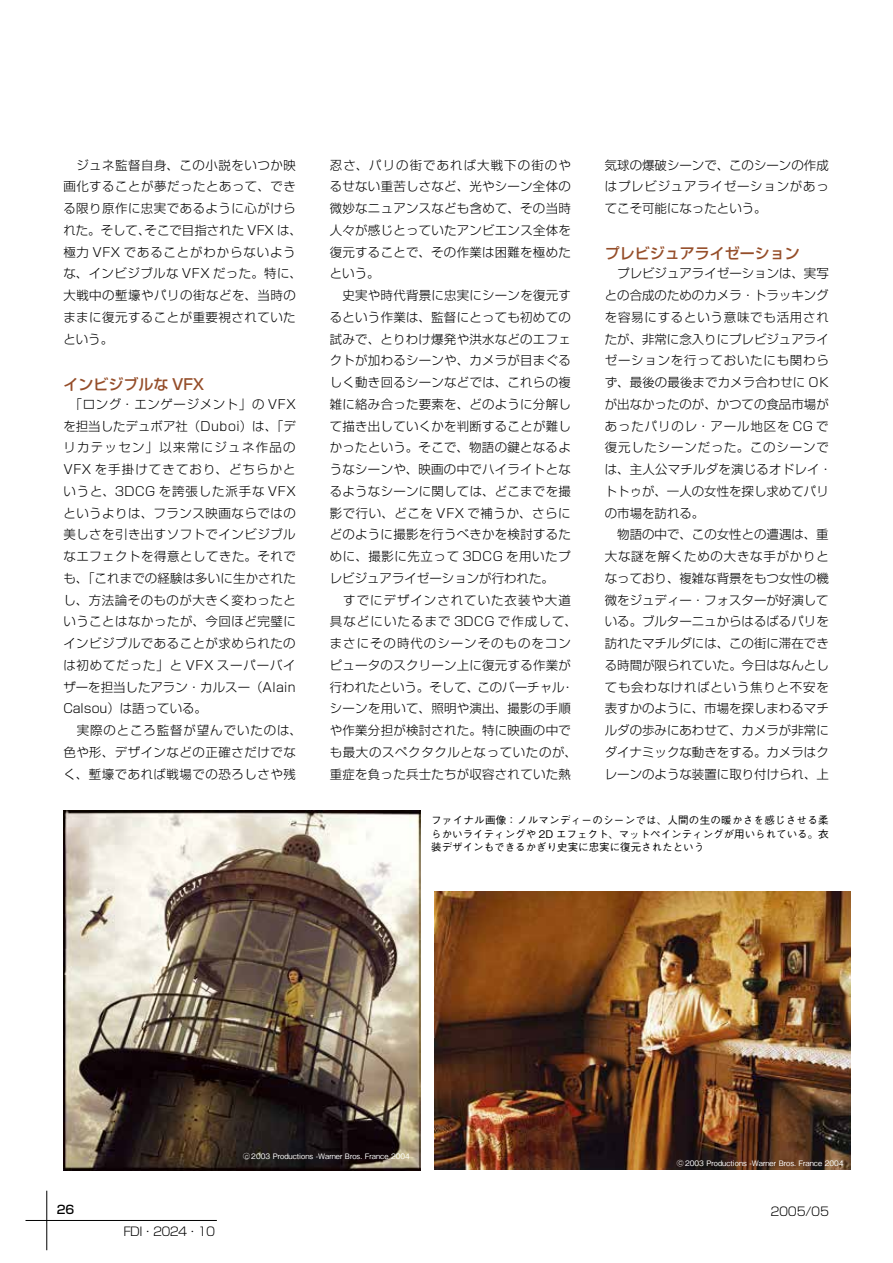
<style>
.page{position:relative;width:893px;height:1263px;background:#fff}
.page>*{position:absolute;margin:0;border:0;box-sizing:border-box;transform-origin:0 0}
.t1{font:500 15px "Shin Go Pro";color:#954e2a}
.t2{font:300 12.45px/21.8px "Shin Go Pro";letter-spacing:.02em;color:#000}
.t3{font:300 12.45px/21.8px "Shin Go Pro";letter-spacing:.04em;color:#000}
.t4{font:300 12.45px/21.8px "Shin Go Pro";color:#000}
.t5{font:300 12px "Shin Go Pro";letter-spacing:-.015em;color:#000}
.t6{font:300 12px "Shin Go Pro";letter-spacing:-.06em;color:#000}
.t7{font:500 11.7px "Shin Go Pro";color:#000}
.t8{font:500 10.5px/13.5px "Gothic BBB Pro";color:#000;text-align:justify}
.t9{font:500 7.5px "Gothic BBB Pro";color:#fff}
.s1{font-size:5.25px}
</style>
<div class="page">
<hr style="left:26px;top:1220px;width:191px;height:1px;background:#000">
<hr style="left:47px;top:1191px;width:1px;height:59px;background:#000">
<img style="left:434px;top:891px;width:416px;height:279px">
<img style="left:63px;top:811px;width:357px;height:359px">
<p class="t3" style="left:63px;top:152px;width:240px">　ジュネ監督自身、この小説をいつか映画化することが夢だったとあって、できる限り原作に忠実であるように心がけられた。そして、そこで目指された VFX は、極力 VFX であることがわからないような、インビジブルな VFX だった。特に、大戦中の塹壕やパリの街などを、当時のままに復元することが重要視されていたという。</p>
<p class="t1" style="left:63px;top:371px;width:142px">インビジブルな VFX</p>
<p class="t3" style="left:63px;top:391px;width:240px">　「ロング・エンゲージメント」の VFXを担当したデュボア社（Duboi）は、「デリカテッセン」以来常にジュネ作品の<br>VFX を手掛けてきており、どちらかというと、3DCG を誇張した派手な VFXというよりは、フランス映画ならではの美しさを引き出すソフトでインビジブルなエフェクトを得意としてきた。それでも、「これまでの経験は多いに生かされたし、方法論そのものが大きく変わったということはなかったが、今回ほど完璧にインビジブルであることが求められたのは初めてだった」と VFX スーパーバイザーを担当したアラン・カルスー（Alain<br>Calsou）は語っている。<br>　実際のところ監督が望んでいたのは、色や形、デザインなどの正確さだけでなく、塹壕であれば戦場での恐ろしさや残</p>
<p class="t2" style="left:330px;top:152px;width:249px">忍さ、パリの街であれば大戦下の街のやるせない重苦しさなど、光やシーン全体の微妙なニュアンスなども含めて、その当時人々が感じとっていたアンビエンス全体を復元することで、その作業は困難を極めたという。<br>　史実や時代背景に忠実にシーンを復元するという作業は、監督にとっても初めての試みで、とりわけ爆発や洪水などのエフェクトが加わるシーンや、カメラが目まぐるしく動き回るシーンなどでは、これらの複雑に絡み合った要素を、どのように分解して描き出していくかを判断することが難しかったという。そこで、物語の鍵となるようなシーンや、映画の中でハイライトとなるようなシーンに関しては、どこまでを撮影で行い、どこを VFX で補うか、さらにどのように撮影を行うべきかを検討するために、撮影に先立って 3DCG を用いたプレビジュアライゼーションが行われた。<br>　すでにデザインされていた衣装や大道具などにいたるまで 3DCG で作成して、まさにその時代のシーンそのものをコンピュータのスクリーン上に復元する作業が行われたという。そして、このバーチャル・シーンを用いて、照明や演出、撮影の手順や作業分担が検討された。特に映画の中でも最大のスペクタクルとなっていたのが、重症を負った兵士たちが収容されていた熱</p>
<p class="t2" style="left:605px;top:152px;width:226px;text-align:justify">気球の爆破シーンで、このシーンの作成はプレビジュアライゼーションがあってこそ可能になったという。</p>
<p class="t1" style="left:605px;top:240px;width:196px">プレビジュアライゼーション</p>
<p class="t4" style="left:605px;top:261px;width:229px">　プレビジュアライゼーションは、実写との合成のためのカメラ・トラッキングを容易にするという意味でも活用されたが、非常に念入りにプレビジュアライゼーションを行っておいたにも関わらず、最後の最後までカメラ合わせに OKが出なかったのが、かつての食品市場があったパリのレ・アール地区を CG で復元したシーンだった。このシーンでは、主人公マチルダを演じるオドレイ・トトゥが、一人の女性を探し求めてパリの市場を訪れる。<br>　物語の中で、この女性との遭遇は、重大な謎を解くための大きな手がかりとなっており、複雑な背景をもつ女性の機微をジュディー・フォスターが好演している。ブルターニュからはるばるパリを訪れたマチルダには、この街に滞在できる時間が限られていた。今日はなんとしても会わなければという焦りと不安を表すかのように、市場を探しまわるマチルダの歩みにあわせて、カメラが非常にダイナミックな動きをする。カメラはクレーンのような装置に取り付けられ、上</p>
<p class="t8" style="left:431px;top:812px;width:399px">ファイナル画像：ノルマンディーのシーンでは、人間の生の暖かさを感じさせる柔らかいライティングや 2D エフェクト、マットペインティングが用いられている。衣装デザインもできるかぎり史実に忠実に復元されたという</p>
<p class="t9" style="left:243px;top:1150px;width:169px">○<span class="s1">C</span> 2003 Productions -Warner Bros. France 2004</p>
<p class="t9" style="left:676px;top:1157px;width:169px">○<span class="s1">C</span> 2003 Productions -Warner Bros. France 2004</p>
<p class="t7" style="left:56px;top:1200px;width:28px">136</p>
<p class="t5" style="left:770px;top:1202px;width:60px">2005/05</p>
<p class="t5" style="left:86px;top:1221px;width:70px">FDI・2005</p>
<p class="t7" style="left:57px;top:1200px;width:19px">26</p>
<p class="t7" style="left:54px;top:1201px;width:19px">48</p>
<p class="t5" style="left:111px;top:1219px;width:84px">FDI・2005・5</p>
<p class="t6" style="left:123px;top:1221px;width:93px">FDI・2024・10</p>
</div>
